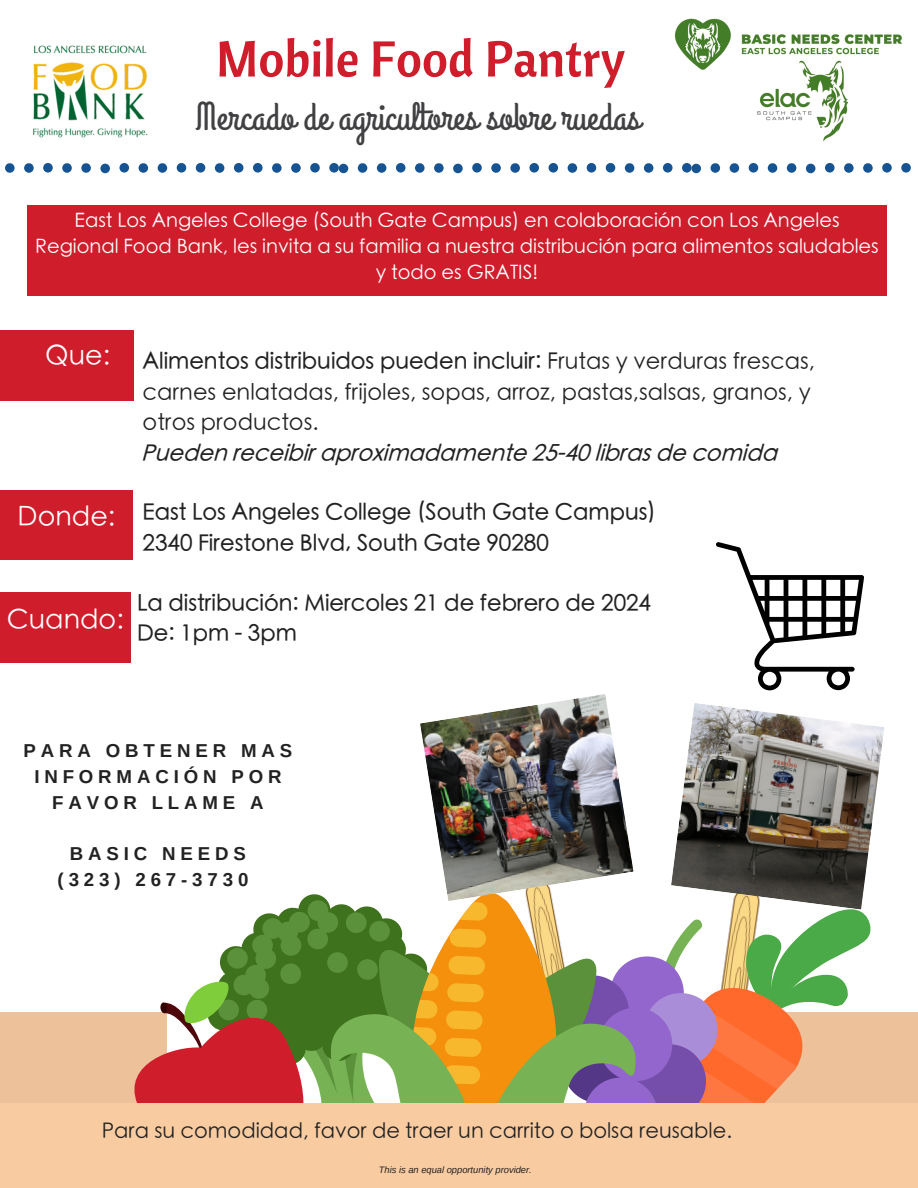
<style>
.page{position:relative;width:918px;height:1188px;background:#fff}
.page>*{position:absolute;margin:0;border:0;box-sizing:border-box;transform-origin:0 0}
.t1{font:50.1px "Cantora One";color:#cf1d2b}
.t2{font:39.45px "Grand Hotel";color:#414042}
.t3{font:300 27px "ST Heiti SC";color:#fff}
.t4{font:300 22.5px/30.5px "ST Heiti SC";color:#222}
.t5{font:500 22.5px/30.5px "ST Heiti SC";color:#222}
.t6{font:300 21px "ST Heiti SC";color:#222}
.t7{font:300 19.5px/26.1px "ST Heiti SC";color:#fff;text-align:center}
.t8{font:700 18.6px/25.8px "Arimo";letter-spacing:.26em;color:#222;text-align:center}
.t9{font:italic 9.3px "Arimo";color:#222}
.s1{font-weight:500}
.s2{font-weight:500;font-style:italic}
</style>
<div class="page">
<div style="left:27px;top:205px;width:859px;height:90px;background:#cf1d2b"></div>
<svg style="left:5px;top:163px;width:906px;height:10px"></svg>
<div style="left:124px;top:331px;width:10px;height:69px;background:#cf1d2b"></div>
<div style="left:0;top:331px;width:124px;height:69px;background:#cf1d2b"></div>
<div style="left:123px;top:490px;width:10px;height:70px;background:#cf1d2b"></div>
<div style="left:0;top:490px;width:123px;height:70px;background:#cf1d2b"></div>
<div style="left:121px;top:593px;width:10px;height:70px;background:#cf1d2b"></div>
<div style="left:0;top:593px;width:121px;height:70px;background:#cf1d2b"></div>
<div style="left:755px;top:1012px;width:163px;height:176px;background:#edc199"></div>
<div style="left:0;top:1012px;width:167px;height:176px;background:#edc199"></div>
<svg style="left:134px;top:907px;width:737px;height:196px"></svg>
<svg style="left:297px;top:871px;width:375px;height:232px"></svg>
<div style="left:0;top:1103px;width:918px;height:85px;background:#f9cba1"></div>
<img style="left:33px;top:45px;width:115px;height:93px">
<img style="left:420px;top:694px;width:213px;height:207px">
<img style="left:671px;top:703px;width:213px;height:207px">
<svg style="left:716px;top:542px;width:148px;height:148px"></svg>
<img style="left:674px;top:18px;width:228px;height:52px">
<img style="left:755px;top:59px;width:95px;height:83px">
<p class="t1" style="left:216px;top:26px;width:411px">Mobile Food Pantry</p>
<p class="t2" style="left:195px;top:92px;width:446px">Mercado de agricultores sobre ruedas</p>
<p class="t7" style="left:35px;top:206px;width:845px">East Los Angeles College (South Gate Campus) en colaboración con Los Angeles<br>Regional Food Bank, les invita a su familia a nuestra distribución para alimentos saludables y todo es GRATIS!</p>
<p class="t3" style="left:45px;top:333px;width:66px">Que:</p>
<p class="t3" style="left:18px;top:494px;width:99px">Donde:</p>
<p class="t3" style="left:7px;top:597px;width:118px">Cuando:</p>
<p class="t4" style="left:141px;top:345px;width:676px"><span class="s1">Alimentos distribuidos pueden incluir:</span> Frutas y verduras frescas, carnes enlatadas, frijoles, sopas, arroz, pastas,salsas, granos, y otros productos.<br><span class="s2">Pueden receibiraproximadamente 25-40 librasde comida</span></p>
<p class="t5" style="left:143px;top:497px;width:515px">East Los Angeles College (South Gate Campus)<br>2340 Firestone Blvd, South Gate 90280</p>
<p class="t5" style="left:137px;top:588px;width:515px">La distribución: Miercoles 21 de febrero de 2024<br>De: 1pm - 3pm</p>
<p class="t8" style="left:24px;top:738px;width:270px">PARA OBTENER MAS<br>INFORMACIÓN POR<br>FAVOR LLAME A</p>
<p class="t8" style="left:70px;top:841px;width:178px">BASIC NEEDS</p>
<p class="t8" style="left:58px;top:867px;width:192px">(323) 267-3730</p>
<p class="t6" style="left:102px;top:1113px;width:632px">Para su comodidad, favor de traer un carrito o bolsa reusable.</p>
<p class="t9" style="left:379px;top:1165px;width:155px">This is an equal opportunity provider.</p>
</div>
